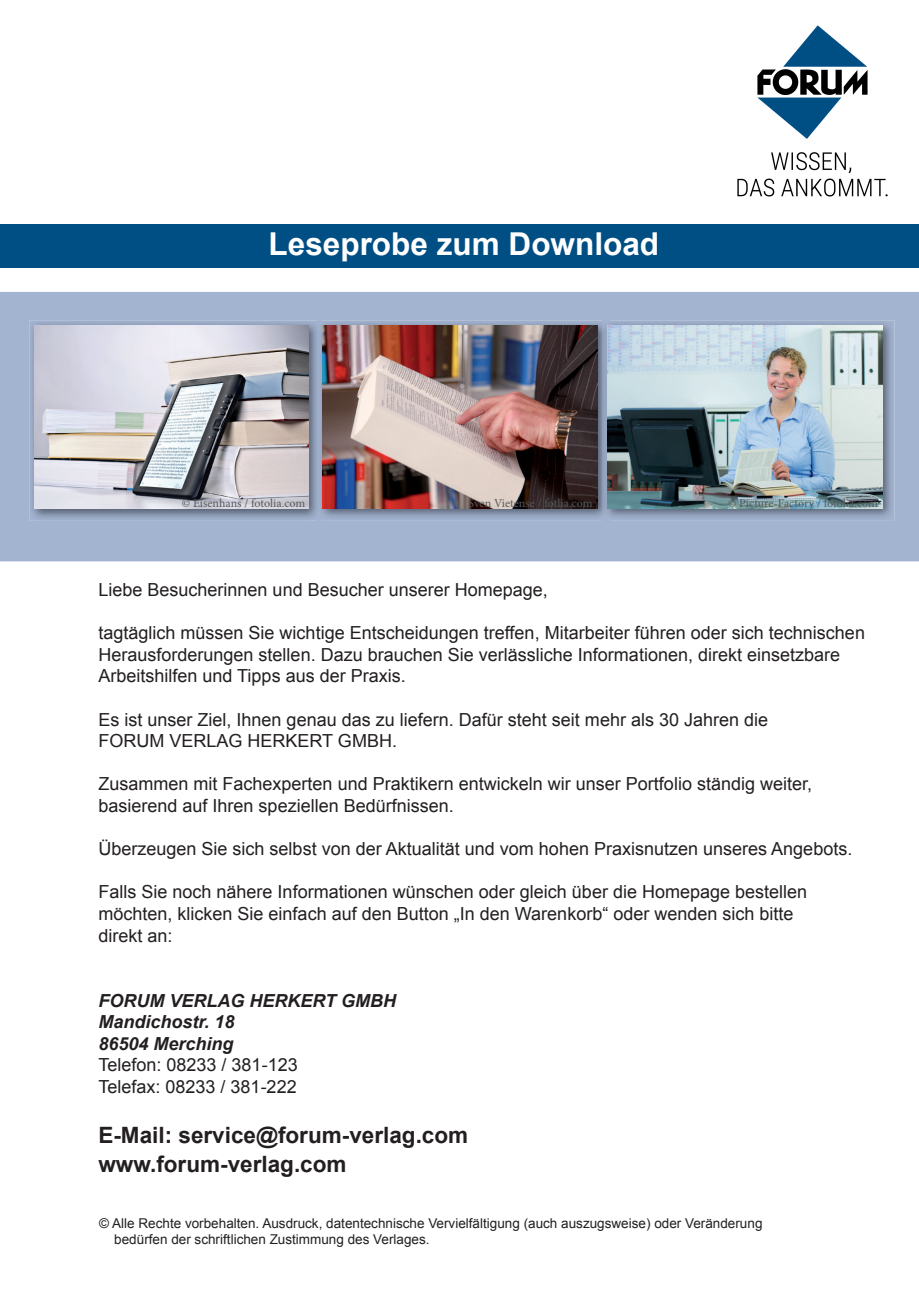
<style>
.page{position:relative;width:919px;height:1289px;background:#fff}
.page>*{position:absolute;margin:0;border:0;box-sizing:border-box;transform-origin:0 0}
.t1{font:700 31.5px "Arial";color:#fff}
.t2{font:700 22.5px/28.5px "Arial";color:#231f20}
.t3{font:18px/21.6px "Arial";color:#231f20}
.t4{font:italic 700 18px/21.6px "Arial";color:#231f20}
.t5{font:13.5px/16.2px "Arial";color:#231f20}
.t6{font:12px "Minion Pro";letter-spacing:-.005em;color:#57585a}
.s1{font-style:inherit}
</style>
<div class="page">
<div style="left:0;top:224px;width:918px;height:44px;background:#004f84"></div>
<div style="left:0;top:292px;width:918px;height:269px;background:#a2b4d0"></div>
<img style="left:29px;top:320px;width:580px;height:201px">
<img style="left:322px;top:325px;width:275px;height:183px">
<img style="left:609px;top:320px;width:285px;height:200px">
<img style="left:602px;top:320px;width:7px;height:200px">
<img style="left:607px;top:325px;width:275px;height:183px">
<img style="left:318px;top:320px;width:2px;height:200px">
<img style="left:34px;top:325px;width:275px;height:184px">
<img style="left:737px;top:25px;width:151px;height:172px">
<h1 class="t1" style="left:268px;top:223px;width:392px">Leseprobe zum Download</h1>
<p class="t6" style="left:182px;top:495px;width:125px">© Eisenhans / fotolia.com</p>
<p class="t6" style="left:452px;top:495px;width:142px">© Sven Vietense / fotlia.com</p>
<p class="t6" style="left:728px;top:495px;width:151px">© Picture-Factory / fotolia.com</p>
<p class="t3" style="left:98px;top:579px;width:451px">Liebe Besucherinnen und Besucher unserer Homepage,</p>
<p class="t3" style="left:98px;top:622px;width:768px">tagtäglich müssen Sie wichtige Entscheidungen treffen, Mitarbeiter führen oder sich technischen<br>Herausforderungen stellen. Dazu brauchen Sie verlässliche Informationen, direkt einsetzbare<br>Arbeitshilfen und Tipps aus der Praxis.</p>
<p class="t3" style="left:98px;top:708px;width:671px">Es ist unser Ziel, Ihnen genau das zu liefern. Dafür steht seit mehr als <span class="s1">30</span> Jahren die<br>FORUM VERLAG HERKERT GMBH.</p>
<p class="t3" style="left:98px;top:773px;width:715px">Zusammen mit Fachexperten und Praktikern entwickeln wir unser Portfolio ständig weiter, basierend auf Ihren speziellen Bedürfnissen.</p>
<p class="t3" style="left:98px;top:838px;width:755px">Überzeugen Sie sich selbst von der Aktualität und vom hohen Praxisnutzen unseres Angebots.</p>
<p class="t3" style="left:98px;top:881px;width:710px">Falls Sie noch nähere Informationen wünschen oder gleich über die Homepage bestellen möchten, klicken Sie einfach auf den Button „In den Warenkorb“ oder wenden sich bitte direkt an:</p>
<p class="t4" style="left:98px;top:989px;width:299px">FORUM VERLAG HERKERT GMBH<br>Mandichostr. 18<br>86504 Merching</p>
<p class="t3" style="left:98px;top:1054px;width:201px">Telefon: 08233 / 381-123<br>Telefax: 08233 / 381-222</p>
<p class="t2" style="left:98px;top:1121px;width:371px">E-Mail: service@forum-verlag.com www.forum-verlag.com</p>
<p class="t5" style="left:114px;top:1215px;width:649px;text-indent:-15px">© Alle Rechte vorbehalten. Ausdruck, datentechnische Vervielfältigung (auch auszugsweise) oder Veränderung bedürfen der schriftlichen Zustimmung des Verlages.</p>
</div>
